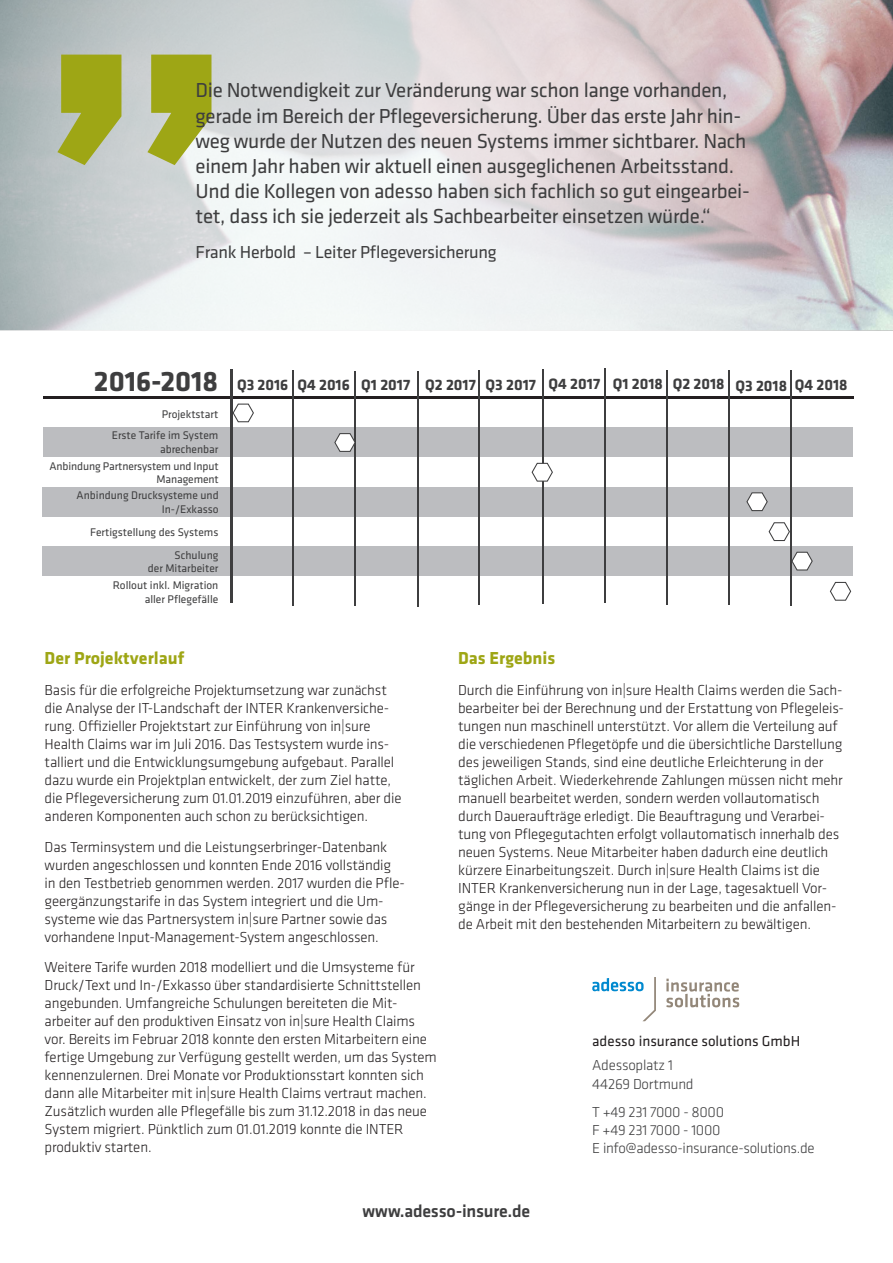
<style>
.page{position:relative;width:893px;height:1263px;background:#fff}
.page>*{position:absolute;margin:0;border:0;box-sizing:border-box;transform-origin:0 0}
.t1{font:700 29.25px "Klavika";color:#3e3e3f}
.Zitat{font:21px/25.2px "Klavika";letter-spacing:-.015em;color:#3e3e3f}
.Zitat-2{font:18px "Klavika";letter-spacing:-.015em;color:#3e3e3f}
.Kontakt{font:500 18px "Klavika";letter-spacing:-.015em;color:#3e3e3f}
.Fließtext{font:700 18px "Klavika";color:#9ea615}
.Kapitelüberschrift{font:700 18px "Klavika";color:#9ea615}
.t2{font:700 15.6px "Klavika";color:#3e3e3f}
.Fließtext-2{font:300 15px/18px "Klavika";letter-spacing:-.01em;color:#231f20}
.Kontakt-2{font:300 15px/18px "Klavika";letter-spacing:-.02em;color:#3e3e3f}
.t3{font:15px "Klavika";color:#231f20}
.t4{font:11.55px/13.8px "Klavika";color:#3e3e3f;text-align:right}
</style>
<div class="page">
<svg style="left:0;top:0;width:893px;height:587px"></svg>
<svg style="left:57px;top:55px;width:154px;height:110px"></svg>
<div style="left:43px;top:428px;width:810px;height:29px;background:#bcbdc0"></div>
<div style="left:43px;top:487px;width:810px;height:29px;background:#bcbdc0"></div>
<div style="left:43px;top:546px;width:810px;height:30px;background:#bcbdc0"></div>
<hr style="left:43px;top:397px;width:810px;height:2px;background:#231f20">
<hr style="left:230px;top:370px;width:2px;height:233px;background:#3e3e3f">
<hr style="left:355px;top:371px;width:1px;height:234px;background:#3e3e3f">
<hr style="left:479px;top:370px;width:1px;height:234px;background:#3e3e3f">
<hr style="left:542px;top:369px;width:1px;height:235px;background:#3e3e3f">
<hr style="left:729px;top:371px;width:1px;height:234px;background:#3e3e3f">
<hr style="left:604px;top:369px;width:1px;height:234px;background:#3e3e3f">
<hr style="left:667px;top:370px;width:1px;height:234px;background:#3e3e3f">
<svg style="left:232px;top:403px;width:23px;height:20px"></svg>
<hr style="left:418px;top:371px;width:1px;height:235px;background:#3e3e3f">
<hr style="left:292px;top:370px;width:1px;height:236px;background:#3e3e3f">
<hr style="left:790px;top:370px;width:1px;height:235px;background:#3e3e3f">
<svg style="left:334px;top:432px;width:21px;height:20px"></svg>
<svg style="left:531px;top:462px;width:23px;height:20px"></svg>
<svg style="left:746px;top:492px;width:22px;height:20px"></svg>
<svg style="left:768px;top:521px;width:22px;height:21px"></svg>
<svg style="left:791px;top:551px;width:22px;height:20px"></svg>
<svg style="left:829px;top:581px;width:23px;height:20px"></svg>
<svg style="left:592px;top:977px;width:64px;height:44px"></svg>
<svg style="left:666px;top:979px;width:73px;height:28px"></svg>
<p class="Zitat" style="left:196px;top:78px;width:556px">Die Notwendigkeit zur Veränderung war schon lange vorhanden, gerade im Bereich der Pflegeversicherung. Über das erste Jahr hin&shy;weg wurde der Nutzen des neuen Systems immer sichtbarer. Nach einem Jahr haben wir aktuell einen ausgeglichenen Arbeitsstand.<br>Und die Kollegen von adesso haben sich fachlich so gut eingearbei&shy;tet, dass ich sie jederzeit als Sachbearbeiter einsetzen würde.“</p>
<p class="Zitat-2" style="left:196px;top:242px;width:302px">Frank Herbold – Leiter Pflegeversicherung</p>
<p class="t1" style="left:94px;top:365px;width:126px">2016-2018</p>
<p class="t2" style="left:237px;top:376px;width:53px">Q3 2016</p>
<p class="t4" style="left:162px;top:407px;width:58px">Projektstart</p>
<p class="t4" style="left:112px;top:429px;width:108px">Erste Tarife im System</p>
<p class="t4" style="left:160px;top:443px;width:60px">abrechenbar</p>
<p class="t4" style="left:50px;top:459px;width:171px">Anbindung Partnersystem und Input<br>Management</p>
<p class="t4" style="left:77px;top:489px;width:144px">Anbindung Drucksysteme und</p>
<p class="t4" style="left:162px;top:503px;width:59px">In-/Exkasso</p>
<p class="t4" style="left:90px;top:525px;width:130px">Fertigstellung des Systems</p>
<p class="t4" style="left:175px;top:548px;width:45px">Schulung</p>
<p class="t4" style="left:148px;top:562px;width:72px">der Mitarbeiter</p>
<p class="t4" style="left:113px;top:578px;width:107px">Rollout inkl. Migration</p>
<p class="t4" style="left:145px;top:592px;width:75px">aller Pflegefälle</p>
<p class="t2" style="left:297px;top:376px;width:54px">Q4 2016</p>
<p class="t2" style="left:361px;top:376px;width:50px">Q1 2017</p>
<p class="t2" style="left:425px;top:376px;width:52px">Q2 2017</p>
<p class="t2" style="left:486px;top:376px;width:52px">Q3 2017</p>
<p class="t2" style="left:548px;top:376px;width:53px">Q4 2017</p>
<p class="t2" style="left:613px;top:376px;width:52px">Q1 2018</p>
<p class="t2" style="left:673px;top:376px;width:53px">Q2 2018</p>
<p class="t2" style="left:735px;top:377px;width:53px">Q3 2018</p>
<p class="t2" style="left:795px;top:376px;width:54px">Q4 2018</p>
<p class="Fließtext" style="left:45px;top:648px;width:141px">Der Projektverlauf</p>
<p class="Fließtext-2" style="left:45px;top:681px;width:358px">Basis für die erfolgreiche Projektumsetzung war zunächst die Analyse der IT-Landschaft der INTER Krankenversiche&shy;rung. Offizieller Projektstart zur Einführung von in|sure Health Claims war im Juli 2016. Das Testsystem wurde ins&shy;talliert und die Entwicklungsumgebung aufgebaut. Parallel dazu wurde ein Projektplan entwickelt, der zum Ziel hatte, die Pflegeversicherung zum 01.01.2019 einzuführen, aber die anderen Komponenten auch schon zu berücksichtigen.</p>
<p class="Fließtext-2" style="left:45px;top:838px;width:362px">Das Terminsystem und die Leistungserbringer-Datenbank wurden angeschlossen und konnten Ende 2016 vollständig in den Testbetrieb genommen werden. 2017 wurden die Pfle&shy;geergänzungstarife in das System integriert und die Um&shy;systeme wie das Partnersystem in|sure Partner sowie das vorhandene Input-Management-System angeschlossen.</p>
<p class="Fließtext-2" style="left:45px;top:959px;width:394px">Weitere Tarife wurden 2018 modelliert und die Umsysteme für Druck/Text und In-/Exkasso über standardisierte Schnittstellen angebunden. Umfangreiche Schulungen bereiteten die Mit&shy;arbeiter auf den produktiven Einsatz von in|sure Health Claims vor. Bereits im Februar 2018 konnte den ersten Mitarbeitern eine fertige Umgebung zur Verfügung gestellt werden, um das System kennenzulernen. Drei Monate vor Produktionsstart konnten sich dann alle Mitarbeiter mit in|sure Health Claims vertraut machen.<br>Zusätzlich wurden alle Pflegefälle bis zum 31.12.2018 in das neue System migriert. Pünktlich zum 01.01.2019 konnte die INTER produktiv starten.</p>
<p class="Kapitelüberschrift" style="left:458px;top:648px;width:98px">Das Ergebnis</p>
<p class="Fließtext-2" style="left:458px;top:681px;width:387px">Durch die Einführung von in|sure Health Claims werden die Sach&shy;bearbeiter bei der Berechnung und der Erstattung von Pflegeleis&shy;tungen nun maschinell unterstützt. Vor allem die Verteilung auf die verschiedenen Pflegetöpfe und die übersichtliche Darstellung des jeweiligen Stands, sind eine deutliche Erleichterung in der täglichen Arbeit. Wiederkehrende Zahlungen müssen nicht mehr manuell bearbeitet werden, sondern werden vollautomatisch durch Daueraufträge erledigt. Die Beauftragung und Verarbei&shy;tung von Pflegegutachten erfolgt vollautomatisch innerhalb des neuen Systems. Neue Mitarbeiter haben dadurch eine deutlich kürzere Einarbeitungszeit. Durch in|sure Health Claims ist die INTER Krankenversicherung nun in der Lage, tagesaktuell Vor&shy;gänge in der Pflegeversicherung zu bearbeiten und die anfallen&shy;de Arbeit mit den bestehenden Mitarbeitern zu bewältigen.</p>
<p class="t3" style="left:592px;top:1033px;width:210px">adesso insurance solutions GmbH</p>
<p class="Kontakt-2" style="left:592px;top:1057px;width:103px">Adessoplatz 1<br>44269 Dortmund</p>
<p class="Kontakt-2" style="left:592px;top:1103px;width:224px">T +49 231 7000 - 8000<br>F +49 231 7000 - 1000<br>E info@adesso-insurance-solutions.de</p>
<p class="Kontakt" style="left:362px;top:1201px;width:169px">www.adesso-insure.de</p>
</div>
